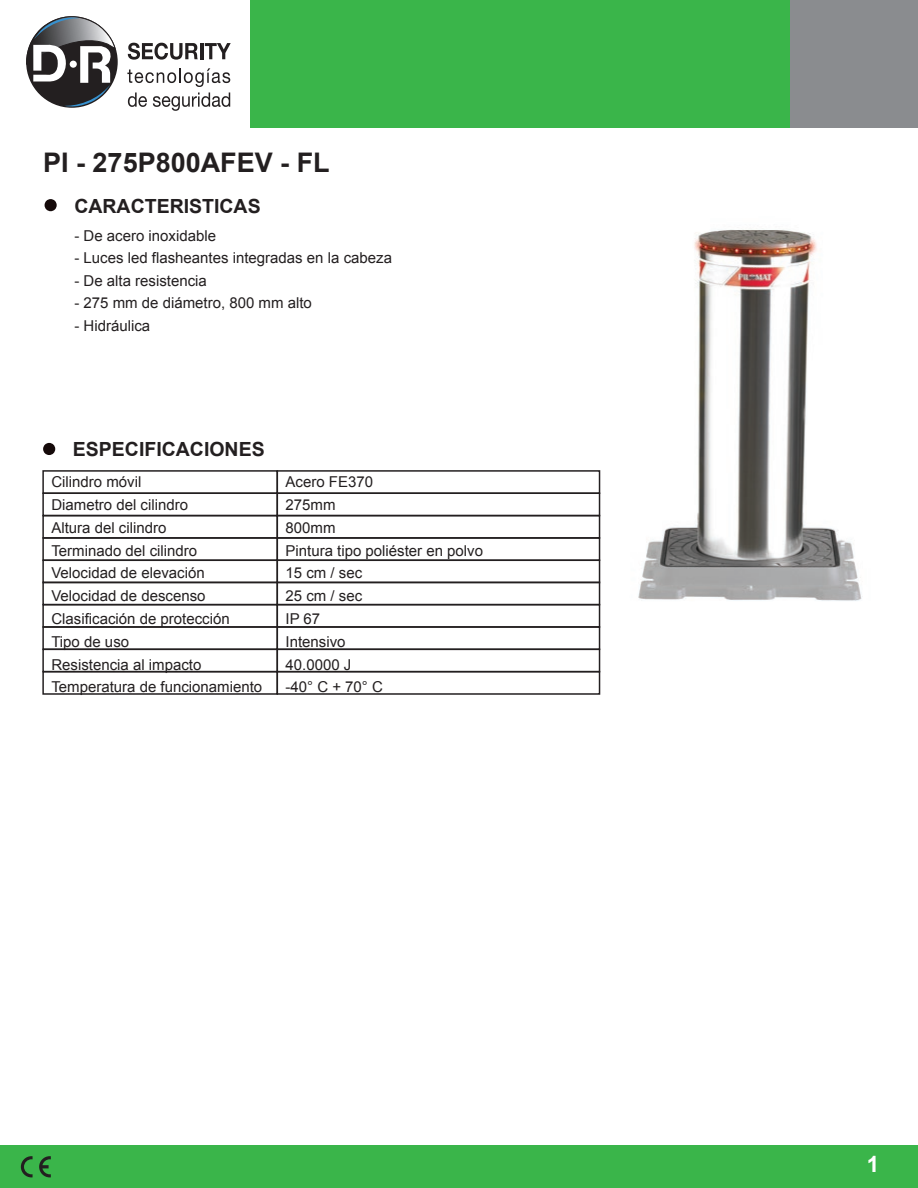
<style>
.page{position:relative;width:918px;height:1188px;background:#fff}
.page>*{position:absolute;margin:0;border:0;box-sizing:border-box;transform-origin:0 0}
.t1{font:700 27px "Arial";color:#231f20}
.t2{font:700 22.5px "Arial";color:#fff}
.t3{font:700 19.5px "Arial";color:#231f20}
.t4{font:15px/22.8px "Arial";color:#231f20}
</style>
<div class="page">
<div style="left:0;top:1145px;width:918px;height:43px;background:#3ab54a"></div>
<div style="left:250px;top:0;width:540px;height:128px;background:#3ab54a"></div>
<svg style="left:128px;top:43px;width:70px;height:17px"></svg>
<hr style="left:200px;top:43px;width:3px;height:16px;background:#231f20">
<svg style="left:205px;top:43px;width:26px;height:16px"></svg>
<svg style="left:127px;top:68px;width:103px;height:43px"></svg>
<svg style="left:26px;top:16px;width:90px;height:92px"></svg>
<div style="left:790px;top:0;width:128px;height:128px;background:#8a8c8f"></div>
<svg style="left:21px;top:1156px;width:12px;height:21px"></svg>
<svg style="left:39px;top:1156px;width:12px;height:21px"></svg>
<img style="left:600px;top:229px;width:262px;height:402px">
<svg style="left:45px;top:199px;width:12px;height:12px"></svg>
<svg style="left:43px;top:443px;width:12px;height:12px"></svg>
<div style="left:42px;top:537px;width:236px;height:24px;border:2px solid #231f20"></div>
<div style="left:42px;top:649px;width:236px;height:23px;border:2px solid #231f20"></div>
<div style="left:42px;top:470px;width:236px;height:24px;border:2px solid #231f20"></div>
<div style="left:277px;top:470px;width:323px;height:24px;border:2px solid #231f20"></div>
<div style="left:42px;top:515px;width:236px;height:24px;border:2px solid #231f20"></div>
<div style="left:42px;top:493px;width:236px;height:23px;border:2px solid #231f20"></div>
<div style="left:277px;top:493px;width:323px;height:23px;border:2px solid #231f20"></div>
<div style="left:277px;top:537px;width:323px;height:24px;border:2px solid #231f20"></div>
<div style="left:277px;top:560px;width:323px;height:23px;border:2px solid #231f20"></div>
<div style="left:42px;top:560px;width:236px;height:23px;border:2px solid #231f20"></div>
<div style="left:277px;top:582px;width:323px;height:23px;border:2px solid #231f20"></div>
<div style="left:42px;top:604px;width:236px;height:24px;border:2px solid #231f20"></div>
<div style="left:277px;top:604px;width:323px;height:24px;border:2px solid #231f20"></div>
<div style="left:277px;top:626px;width:323px;height:24px;border:2px solid #231f20"></div>
<div style="left:277px;top:649px;width:323px;height:23px;border:2px solid #231f20"></div>
<div style="left:42px;top:671px;width:236px;height:24px;border:2px solid #231f20"></div>
<div style="left:277px;top:671px;width:323px;height:24px;border:2px solid #231f20"></div>
<h1 class="t1" style="left:43px;top:144px;width:288px">PI - 275P800AFEV - FL</h1>
<h3 class="t3" style="left:74px;top:192px;width:188px">CARACTERISTICAS</h3>
<p class="t4" style="left:74px;top:224px;width:143px">- De acero inoxidable</p>
<p class="t4" style="left:74px;top:246px;width:319px">- Luces led flasheantes integradas en la cabeza</p>
<p class="t4" style="left:74px;top:269px;width:134px">- De alta resistencia</p>
<p class="t4" style="left:74px;top:291px;width:239px">- 275 mm de diámetro, 800 mm alto</p>
<p class="t4" style="left:74px;top:314px;width:77px">- Hidráulica</p>
<h3 class="t3" style="left:73px;top:436px;width:193px">ESPECIFICACIONES</h3>
<p class="t4" style="left:51px;top:470px;width:212px">Cilindro móvil<br>Diametro del cilindro<br>Altura del cilindro<br>Terminado del cilindro<br>Velocidad de elevación<br>Velocidad de descenso<br>Clasificación de protección<br>Tipo de uso<br>Resistencia al impacto<br>Temperatura de funcionamiento</p>
<p class="t4" style="left:286px;top:470px;width:199px">Acero FE370<br>275mm<br>800mm<br>Pintura tipo poliéster en polvo<br>15 cm / sec<br>25 cm / sec<br>IP 67<br>Intensivo<br>40.0000 J<br>-40° C + 70° C</p>
<h2 class="t2" style="left:867px;top:1148px;width:14px">1</h2>
</div>
